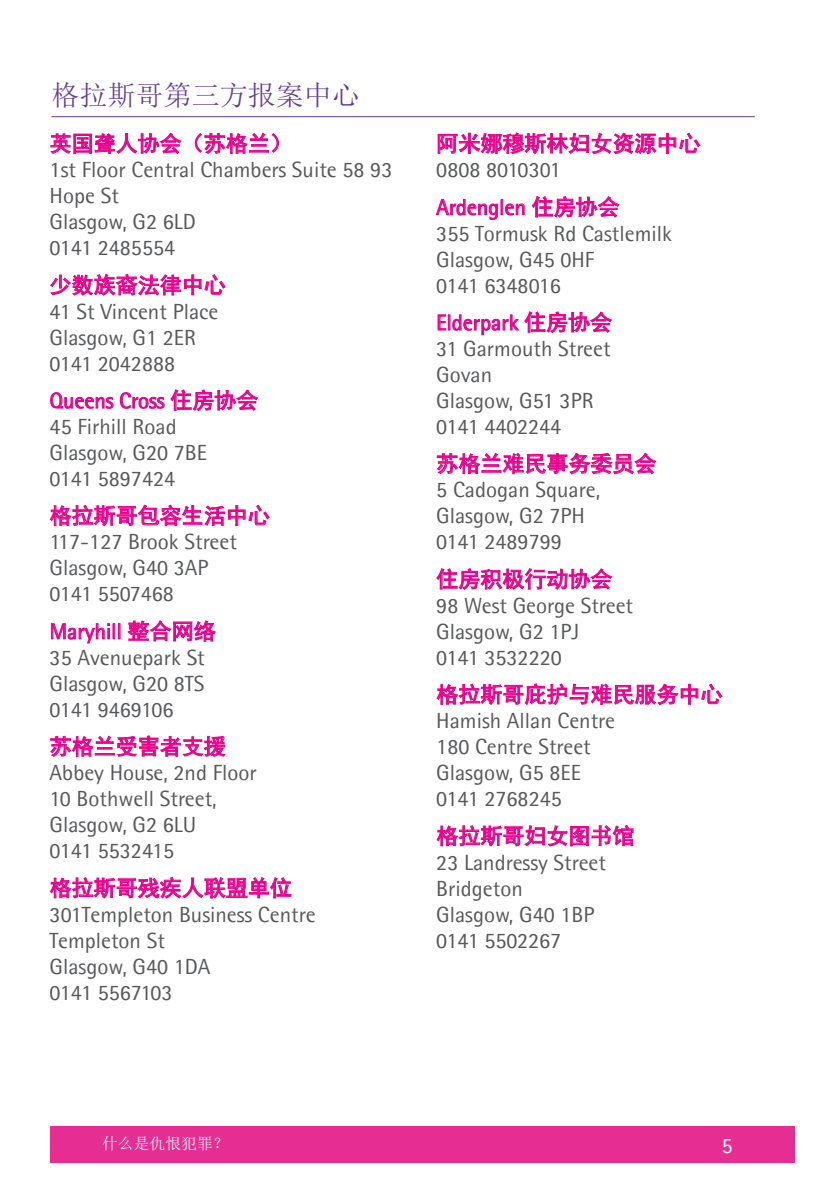
<style>
.page{position:relative;width:840px;height:1191px;background:#fff}
.page>*{position:absolute;margin:0;border:0;box-sizing:border-box;transform-origin:0 0}
.t1{font:28px "Sim Sun";color:#613c97}
.t2{font:22px/26px "Agfa Rotis Semisans";color:#58595b}
.t3{font:22px "Sim Hei";color:#ec008c}
.t4{font:21.6px "Agfa Rotis Semisans";color:#fff}
.t5{font:15.8px "Sim Sun";color:#fff}
.s1{color:#ec008c}
.s2{font-family:"Sim Hei";color:#ec008c}
</style>
<div class="page">
<svg style="left:50px;top:132px;width:132px;height:23px"></svg>
<svg style="left:194px;top:132px;width:84px;height:22px"></svg>
<svg style="left:50px;top:273px;width:176px;height:23px"></svg>
<svg style="left:50px;top:389px;width:209px;height:23px"></svg>
<svg style="left:50px;top:504px;width:220px;height:23px"></svg>
<svg style="left:51px;top:623px;width:69px;height:21px"></svg>
<svg style="left:127px;top:620px;width:89px;height:22px"></svg>
<svg style="left:50px;top:735px;width:176px;height:22px"></svg>
<svg style="left:50px;top:876px;width:242px;height:23px"></svg>
<svg style="left:437px;top:132px;width:264px;height:23px"></svg>
<svg style="left:436px;top:199px;width:62px;height:21px"></svg>
<svg style="left:505px;top:195px;width:115px;height:23px"></svg>
<svg style="left:437px;top:311px;width:176px;height:25px"></svg>
<svg style="left:436px;top:452px;width:221px;height:23px"></svg>
<svg style="left:436px;top:568px;width:177px;height:22px"></svg>
<svg style="left:436px;top:683px;width:287px;height:23px"></svg>
<svg style="left:436px;top:824px;width:197px;height:23px"></svg>
<div style="left:50px;top:1126px;width:744px;height:37px;background:#e62e92"></div>
<hr style="left:51px;top:116px;width:703px;height:1px;background:#613c97">
<p class="t1" style="left:51px;top:81px;width:310px">格拉斯哥第三方报案中心</p>
<p class="t3" style="left:50px;top:132px;width:243px">英国聋人协会（苏格兰）</p>
<p class="t2" style="left:50px;top:157px;width:344px">1st Floor Central Chambers Suite 58 93<br>Hope St<br>Glasgow, G2 6LD<br>0141 2485554</p>
<p class="t3" style="left:50px;top:274px;width:177px">少数族裔法律中心</p>
<p class="t2" style="left:50px;top:298px;width:170px">41 St Vincent Place<br>Glasgow, G1 2ER<br>0141 2042888</p>
<p class="t2" style="left:50px;top:387px;width:210px"><span class="s1">Queens Cross</span> <span class="s2">住房协会<br></span>45 Firhill Road<br>Glasgow, G20 7BE<br>0141 5897424</p>
<p class="t3" style="left:50px;top:504px;width:221px">格拉斯哥包容生活中心</p>
<p class="t2" style="left:50px;top:529px;width:189px">117-127 Brook Street<br>Glasgow, G40 3AP<br>0141 5507468</p>
<p class="t2" style="left:50px;top:618px;width:167px"><span class="s1">Maryhill</span> <span class="s2">整合网络<br></span>35 Avenuepark St<br>Glasgow, G20 8TS<br>0141 9469106</p>
<p class="t3" style="left:50px;top:735px;width:177px">苏格兰受害者支援</p>
<p class="t2" style="left:50px;top:759px;width:209px">Abbey House, 2nd Floor<br>10 Bothwell Street,<br>Glasgow, G2 6LU<br>0141 5532415</p>
<p class="t3" style="left:50px;top:876px;width:243px">格拉斯哥残疾人联盟单位</p>
<p class="t2" style="left:50px;top:901px;width:267px">301Templeton Business Centre<br>Templeton St<br>Glasgow, G40 1DA<br>0141 5567103</p>
<p class="t3" style="left:436px;top:132px;width:265px">阿米娜穆斯林妇女资源中心</p>
<p class="t2" style="left:436px;top:151px;width:185px;line-height:37.4px">0808 8010301<br><span class="s1">Ardenglen</span> <span class="s2">住房协会</span></p>
<p class="t2" style="left:436px;top:220px;width:237px">355 Tormusk Rd Castlemilk<br>Glasgow, G45 0HF<br>0141 6348016</p>
<p class="t2" style="left:436px;top:309px;width:177px"><span class="s1">Elderpark</span> <span class="s2">住房协会<br></span>31 Garmouth Street<br>Govan<br>Glasgow, G51 3PR<br>0141 4402244</p>
<p class="t3" style="left:436px;top:452px;width:221px">苏格兰难民事务委员会</p>
<p class="t2" style="left:436px;top:477px;width:165px">5 Cadogan Square,<br>Glasgow, G2 7PH<br>0141 2489799</p>
<p class="t3" style="left:436px;top:568px;width:177px">住房积极行动协会</p>
<p class="t2" style="left:436px;top:592px;width:198px">98 West George Street<br>Glasgow, G2 1PJ<br>0141 3532220</p>
<p class="t3" style="left:436px;top:683px;width:287px">格拉斯哥庇护与难民服务中心</p>
<p class="t2" style="left:436px;top:707px;width:180px">Hamish Allan Centre<br>180 Centre Street<br>Glasgow, G5 8EE<br>0141 2768245</p>
<p class="t3" style="left:436px;top:824px;width:199px">格拉斯哥妇女图书馆</p>
<p class="t2" style="left:436px;top:849px;width:171px">23 Landressy Street<br>Bridgeton<br>Glasgow, G40 1BP<br>0141 5502267</p>
<p class="t5" style="left:102px;top:1135px;width:128px">什么是仇恨犯罪？</p>
<p class="t4" style="left:721px;top:1132px;width:12px">5</p>
</div>
